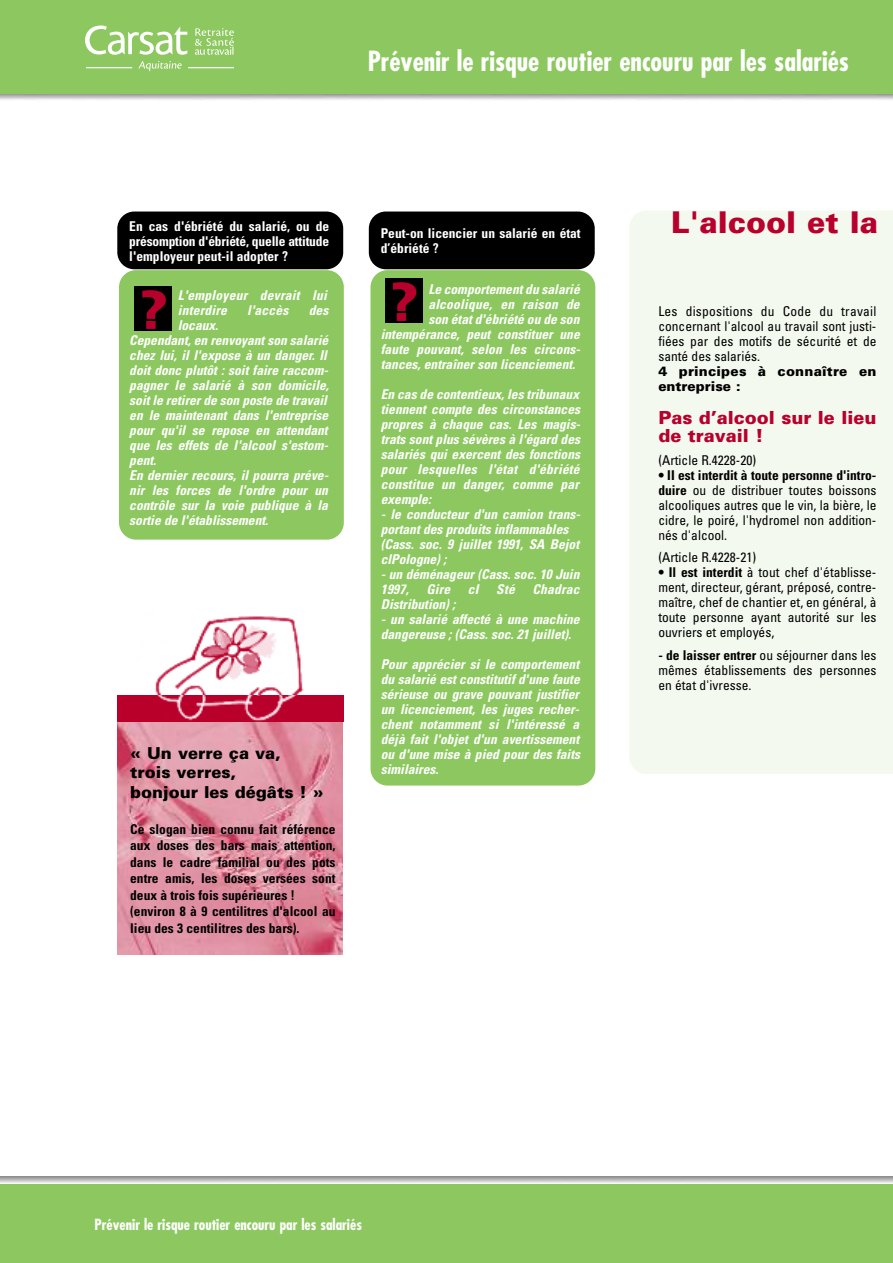
<style>
.page{position:relative;width:893px;height:1263px;background:#fff}
.page>*{position:absolute;margin:0;border:0;box-sizing:border-box;transform-origin:0 0}
.t1{font:900 52.5px "Univers";color:#b8002c}
.t2{font:900 30px "Univers";color:#b8002c}
.t3{font:700 condensed 27px "Futura";color:#fff}
.t4{font:900 18px/18px "Univers";color:#b8002c}
.t5{font:900 16.5px/19.5px "Univers";color:#000}
.t6{font:700 condensed 15px "Futura";color:#fff}
.t7{font:italic 700 condensed 13.5px/15px "Univers";color:#fff}
.t8{font:condensed 13.5px/15px "Univers";color:#000;text-align:justify}
.t9{font:700 condensed 13.5px/16.5px "Univers";color:#000}
.t10{font:700 condensed 13.5px/15px "Univers";color:#fff}
.t11{font:italic 700 condensed 13.5px/15px "Univers";letter-spacing:.02em;color:#fff}
.t12{font:900 13.5px/15px "Univers";letter-spacing:.015em;color:#000}
.s1{font-weight:700}
</style>
<div class="page">
<div style="left:0;top:1184px;width:893px;height:79px;background:#8cc85f"></div>
<div style="left:0;top:0;width:893px;height:94px;background:#8cc85f"></div>
<div style="left:629px;top:211px;width:264px;height:563px;background:#f4f9ef"></div>
<div style="left:370px;top:270px;width:225px;height:515px;background:#8cc85f;border-radius:17px"></div>
<div style="left:369px;top:212px;width:226px;height:57px;background:#000;border-radius:17px"></div>
<div style="left:385px;top:278px;width:37px;height:45px;background:#000"></div>
<div style="left:119px;top:270px;width:225px;height:270px;background:#8cc85f;border-radius:17px"></div>
<div style="left:117px;top:212px;width:226px;height:57px;background:#000;border-radius:17px"></div>
<div style="left:135px;top:286px;width:37px;height:45px;background:#000"></div>
<img style="left:117px;top:694px;width:226px;height:28px">
<img style="left:155px;top:616px;width:149px;height:78px">
<svg style="left:117px;top:722px;width:226px;height:232px;background:#df8fa1"></svg>
<svg style="left:195px;top:28px;width:39px;height:27px"></svg>
<hr style="left:188px;top:67px;width:46px;height:1px;background:#fff">
<hr style="left:86px;top:67px;width:46px;height:1px;background:#fff">
<svg style="left:85px;top:26px;width:102px;height:29px"></svg>
<svg style="left:138px;top:61px;width:44px;height:10px"></svg>
<h3 class="t3" style="left:368px;top:49px;width:483px">Prévenir le risque routier encouru par les salariés</h3>
<p class="t10" style="left:129px;top:219px;width:201px;text-align:justify">En cas d'ébriété du salarié, ou de présomption d'ébriété, quelle attitude l'employeur peut-il adopter ?</p>
<p class="t11" style="left:178px;top:288px;width:151px">L'employeur devrait lui interdire</p>
<h1 class="t1" style="left:139px;top:291px;width:31px">?</h1>
<p class="t7" style="left:247px;top:303px;width:43px">l'accès</p>
<p class="t7" style="left:309px;top:303px;width:21px">des</p>
<p class="t7" style="left:129px;top:318px;width:201px;text-indent:49px">locaux.<br>Cependant, en renvoyant son salarié chez lui, il l'expose à un danger. Il doit donc plutôt : soit faire raccom&shy;pagner le salarié à son domicile, soit le retirer de son poste de travail en le maintenant dans l'entreprise pour qu'il se repose en attendant que les effets de l'alcool s'estom&shy;pent.<br>En dernier recours, il pourra préve&shy;nir les forces de l'ordre pour un contrôle sur la voie publique à la sortie de l'établissement.</p>
<p class="t5" style="left:130px;top:745px;width:195px">« Un verre ça va, trois verres,<br>bonjour les dégâts ! »</p>
<p class="t9" style="left:130px;top:822px;width:207px">Ce slogan bien connu fait référence aux doses des bars mais attention, dans le cadre familial ou des pots entre amis, les doses versées sont deux à trois fois supérieures ! (environ 8 à 9 centilitres d'alcool au lieu des 3 centilitres des bars).</p>
<p class="t10" style="left:381px;top:227px;width:201px">Peut-on licencier un salarié en état d’ébriété ?</p>
<p class="t7" style="left:428px;top:283px;width:153px">Le comportement du salarié</p>
<p class="t11" style="left:428px;top:298px;width:153px">alcoolique, en raison de</p>
<p class="t7" style="left:428px;top:313px;width:153px">son état d'ébriété ou de son</p>
<p class="t7" style="left:381px;top:328px;width:200px">intempérance, peut constituer une</p>
<p class="t7" style="left:381px;top:343px;width:201px">faute pouvant, selon les circons-</p>
<p class="t7" style="left:381px;top:358px;width:196px">tances, entraîner son licenciement.</p>
<p class="t7" style="left:381px;top:388px;width:201px;text-align:justify">En cas de contentieux, les tribunaux tiennent compte des circonstances propres à chaque cas. Les magis&shy;trats sont plus sévères à l'égard des salariés qui exercent des fonctions pour lesquelles l'état d'ébriété constitue un danger, comme par exemple:</p>
<p class="t7" style="left:381px;top:508px;width:201px">- le conducteur d'un camion trans&shy;portant des produits inflammables (Cass. soc. 9 juillet 1991, SA Bejot clPologne) ;</p>
<p class="t7" style="left:381px;top:568px;width:200px">- un déménageur (Cass. soc. 10 Juin<br>1997,</p>
<h1 class="t1" style="left:389px;top:283px;width:31px">?</h1>
<p class="t7" style="left:426px;top:583px;width:25px">Gire</p>
<p class="t7" style="left:468px;top:583px;width:12px">cI</p>
<p class="t7" style="left:496px;top:583px;width:20px">Sté</p>
<p class="t11" style="left:532px;top:583px;width:49px">Chadrac</p>
<p class="t7" style="left:381px;top:598px;width:76px">Distribution) ;</p>
<p class="t7" style="left:381px;top:613px;width:200px">- un salarié affecté à une machine dangereuse ; (Cass. soc. 21 juillet).</p>
<p class="t7" style="left:381px;top:658px;width:201px;text-align:justify">Pour apprécier si le comportement du salarié est constitutif d'une faute sérieuse ou grave pouvant justifier un licenciement, les juges recher&shy;chent notamment si l'intéressé a déjà fait l'objet d'un avertissement ou d'une mise à pied pour des faits similaires.</p>
<h2 class="t2" style="left:671px;top:211px;width:208px">L'alcool et la</h2>
<p class="t8" style="left:658px;top:305px;width:220px">Les dispositions du Code du travail concernant l'alcool au travail sont justi&shy;fiées par des motifs de sécurité et de santé des salariés.</p>
<p class="t12" style="left:658px;top:365px;width:220px">4 principes à connaître en entreprise :</p>
<h3 class="t4" style="left:658px;top:411px;width:220px">Pas d’alcool sur le lieu de travail !</h3>
<p class="t8" style="left:658px;top:454px;width:99px">(Article R.4228-20)</p>
<p class="t8" style="left:658px;top:469px;width:220px"><span class="s1">• II est interdit à toute personne d'intro&shy;duire</span> ou de distribuer toutes boissons alcooliques autres que le vin, la bière, le cidre, le poiré, l'hydromel non addition&shy;nés d'alcool.</p>
<p class="t8" style="left:658px;top:551px;width:99px">(Article R.4228-21)</p>
<p class="t8" style="left:658px;top:566px;width:220px"><span class="s1">• Il est interdit</span> à tout chef d'établisse&shy;ment, directeur, gérant, préposé, contre&shy;maître, chef de chantier et, en général, à toute personne ayant autorité sur les ouvriers et employés,</p>
<p class="t8" style="left:658px;top:649px;width:220px"><span class="s1">- de laisser entrer</span> ou séjourner dans les mêmes établissements des personnes en état d'ivresse.</p>
<p class="t6" style="left:95px;top:1218px;width:269px">Prévenir le risque routier encouru par les salariés</p>
</div>
